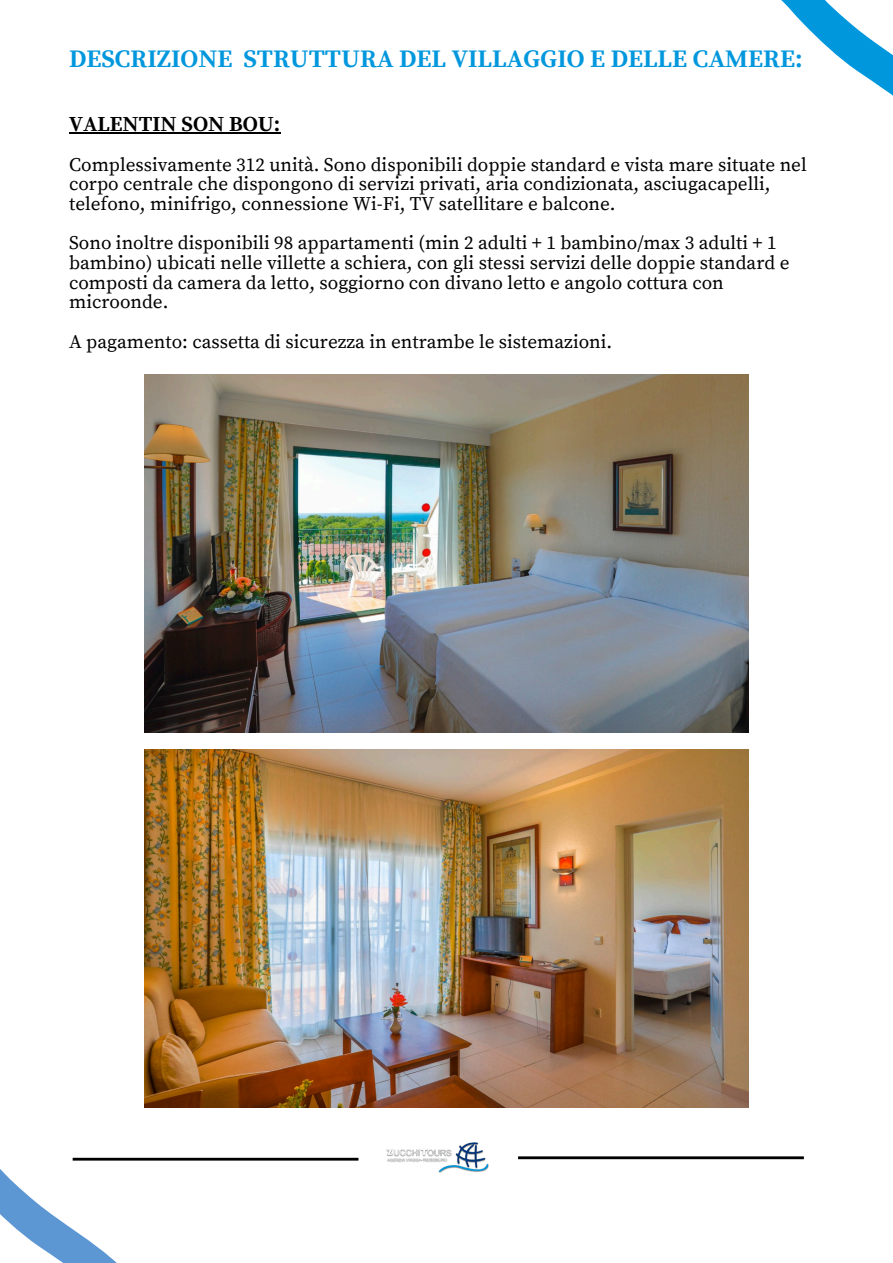
<style>
.page{position:relative;width:893px;height:1263px;background:#fff}
.page>*{position:absolute;margin:0;border:0;box-sizing:border-box;transform-origin:0 0}
.t1{font:700 25.12px "Source Serif Pro";color:#0097dd}
.t2{font:700 21.38px "Source Serif Pro";color:#000}
.t3{font:19.12px/19.6px "Source Serif Pro";color:#000}
</style>
<div class="page">
<hr style="left:73px;top:1158px;width:285px;height:2px;background:#000">
<img style="left:386px;top:1142px;width:103px;height:31px">
<hr style="left:518px;top:1156px;width:286px;height:3px;background:#000">
<hr style="left:69px;top:132px;width:211px;height:2px;background:#000">
<svg style="left:0;top:1157px;width:147px;height:106px"></svg>
<svg style="left:781px;top:0;width:112px;height:96px"></svg>
<img style="left:145px;top:375px;width:603px;height:358px">
<img style="left:145px;top:749px;width:603px;height:358px">
<h1 class="t1" style="left:69px;top:44px;width:735px">DESCRIZIONE STRUTTURA DEL VILLAGGIO E DELLE CAMERE:</h1>
<h2 class="t2" style="left:69px;top:112px;width:213px">VALENTIN SON BOU:</h2>
<p class="t3" style="left:69px;top:155px;width:739px">Complessivamente 312 unità. Sono disponibili doppie standard e vista mare situate nel corpo centrale che dispongono di servizi privati, aria condizionata, asciugacapelli, telefono, minifrigo, connessione Wi-Fi, TV satellitare e balcone.</p>
<p class="t3" style="left:69px;top:234px;width:722px">Sono inoltre disponibili 98 appartamenti (min 2 adulti + 1 bambino/max 3 adulti + 1 bambino) ubicati nelle villette a schiera, con gli stessi servizi delle doppie standard e composti da camera da letto, soggiorno con divano letto e angolo cottura con microonde.</p>
<p class="t3" style="left:69px;top:332px;width:544px">A pagamento: cassetta di sicurezza in entrambe le sistemazioni.</p>
</div>
